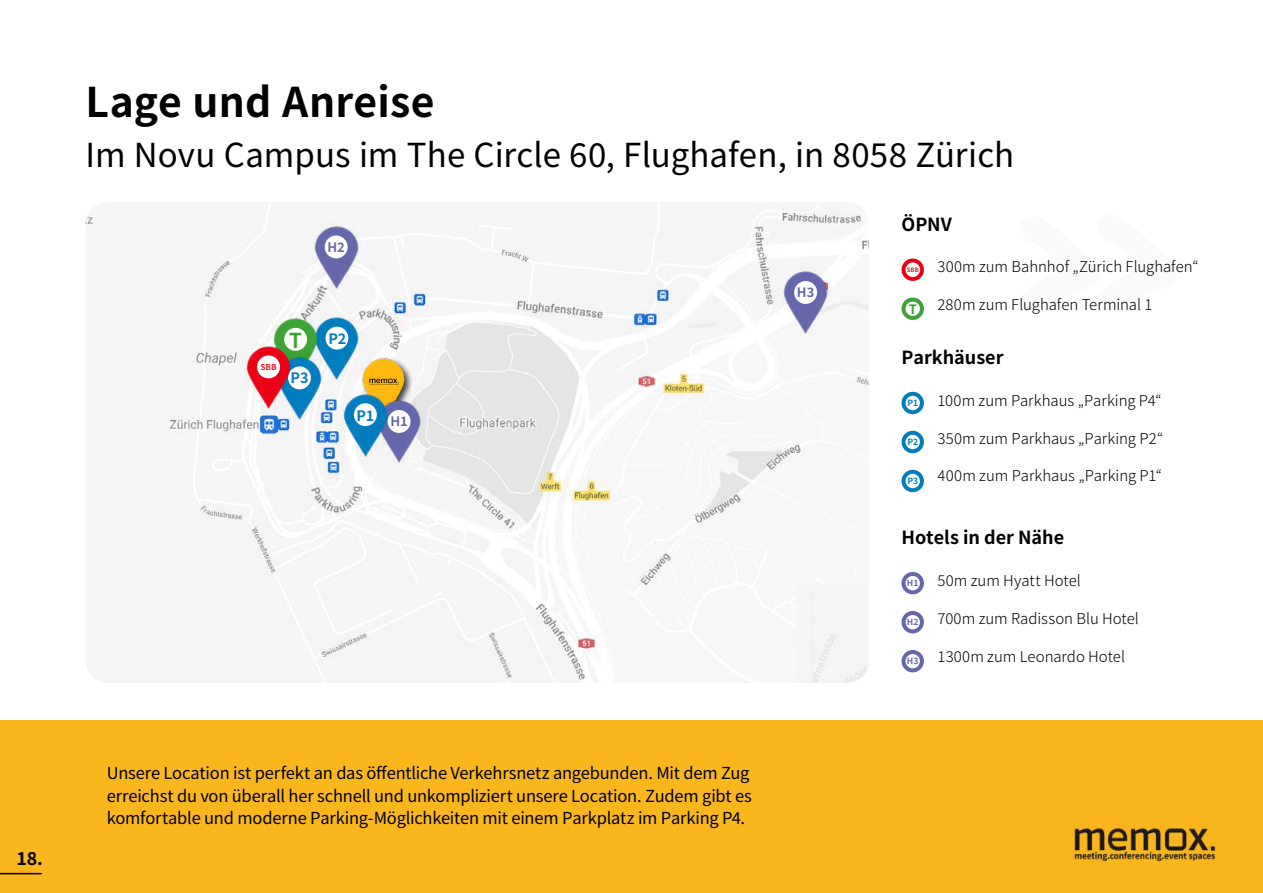
<style>
.page{position:relative;width:1263px;height:893px;background:#fff}
.page>*{position:absolute;margin:0;border:0;box-sizing:border-box;transform-origin:0 0}
.t1{font:700 234.3px "Daniel";color:#000}
.t2{font:700 40.8px "Noto Sans JP";letter-spacing:.005em;color:#000}
.t3{font:33px "Noto Sans JP";color:#000}
.t4{font:700 20.55px "Noto Sans JP";color:#3ba336}
.t5{font:700 18px "Noto Sans JP";color:#000}
.t6{font:700 17.85px "Noto Sans JP";color:#000}
.t7{font:16.5px/22.5px "Noto Sans JP";letter-spacing:-.015em;color:#000}
.t8{font:300 15px "Noto Sans JP";color:#000}
.t9{font:700 14.4px "Noto Sans JP";color:#027cc0}
.t10{font:700 12.9px "Noto Sans JP";color:#6767ac}
.t11{font:700 12.9px "Noto Sans JP";color:#3ba336}
.t12{font:700 8.55px "Noto Sans JP";color:#6767ad}
.t13{font:700 8.55px "Noto Sans JP";color:#027cc0}
.t14{font:700 8.1px "Noto Sans JP";color:#e4151e}
.t15{font:700 6px "Noto Sans JP";color:#e4151e}
</style>
<div class="page">
<div style="left:0;top:720px;width:1263px;height:173px;background:#fab71d"></div>
<svg style="left:901px;top:611px;width:23px;height:22px"></svg>
<div style="left:905px;top:615px;width:15px;height:14px;background:#fff;border-radius:50%"></div>
<svg style="left:901px;top:650px;width:23px;height:22px"></svg>
<div style="left:905px;top:654px;width:15px;height:14px;background:#fff;border-radius:50%"></div>
<svg style="left:901px;top:572px;width:23px;height:22px"></svg>
<div style="left:905px;top:576px;width:15px;height:14px;background:#fff;border-radius:50%"></div>
<svg style="left:901px;top:392px;width:23px;height:22px"></svg>
<div style="left:905px;top:396px;width:15px;height:14px;background:#fff;border-radius:50%"></div>
<svg style="left:901px;top:431px;width:23px;height:22px"></svg>
<div style="left:905px;top:435px;width:15px;height:14px;background:#fff;border-radius:50%"></div>
<svg style="left:901px;top:470px;width:23px;height:22px"></svg>
<div style="left:905px;top:474px;width:15px;height:14px;background:#fff;border-radius:50%"></div>
<img style="left:86px;top:202px;width:783px;height:481px">
<img style="left:301px;top:222px;width:70px;height:70px">
<div style="left:325px;top:235px;width:23px;height:23px;background:#fff;border-radius:50%"></div>
<img style="left:302px;top:314px;width:70px;height:70px">
<div style="left:325px;top:327px;width:23px;height:23px;background:#fff;border-radius:50%"></div>
<img style="left:771px;top:268px;width:69px;height:70px">
<div style="left:794px;top:281px;width:23px;height:23px;background:#fff;border-radius:50%"></div>
<img style="left:349px;top:355px;width:69px;height:42px">
<div style="left:373px;top:368px;width:22px;height:22px;background:#ffb911"></div>
<svg style="left:369px;top:379px;width:30px;height:6px"></svg>
<img style="left:364px;top:397px;width:70px;height:70px">
<div style="left:388px;top:410px;width:23px;height:23px;background:#fff;border-radius:50%"></div>
<img style="left:261px;top:315px;width:70px;height:38px">
<svg style="left:284px;top:329px;width:23px;height:21px"></svg>
<div style="left:284px;top:328px;width:23px;height:23px;background:#fff;border-radius:50%"></div>
<img style="left:264px;top:353px;width:70px;height:70px">
<div style="left:288px;top:366px;width:23px;height:23px;background:#fff;border-radius:50%"></div>
<img style="left:234px;top:342px;width:70px;height:70px">
<div style="left:257px;top:355px;width:23px;height:23px;background:#fff;border-radius:50%"></div>
<div style="left:901px;top:259px;width:23px;height:22px;background:#ec0016;border-radius:50%"></div>
<svg style="left:901px;top:298px;width:23px;height:22px"></svg>
<div style="left:905px;top:302px;width:15px;height:14px;background:#fff;border-radius:50%"></div>
<div style="left:905px;top:262px;width:15px;height:15px;background:#fff;border-radius:50%"></div>
<img style="left:330px;top:390px;width:70px;height:70px">
<div style="left:354px;top:403px;width:23px;height:23px;background:#fff;border-radius:50%"></div>
<div style="left:793px;top:632px;width:17px;height:13px;background:#f6f5f5"></div>
<img style="left:1071px;top:828px;width:145px;height:34px">
<hr style="left:0;top:873px;width:42px;height:1px;background:#000">
<p class="t6" style="left:16px;top:849px;width:28px">18.</p>
<h2 class="t2" style="left:86px;top:79px;width:351px">Lage und Anreise</h2>
<h3 class="t3" style="left:86px;top:136px;width:930px">Im Novu Campus im The Circle 60, Flughafen, in 8058 Zürich</h3>
<p class="t10" style="left:327px;top:240px;width:19px">H2</p>
<p class="t14" style="left:260px;top:362px;width:18px">SBB</p>
<p class="t4" style="left:289px;top:329px;width:14px">T</p>
<p class="t9" style="left:290px;top:370px;width:20px">P3</p>
<p class="t9" style="left:328px;top:330px;width:20px">P2</p>
<p class="t9" style="left:356px;top:407px;width:20px">P1</p>
<p class="t10" style="left:390px;top:414px;width:19px">H1</p>
<p class="t10" style="left:797px;top:285px;width:19px">H3</p>
<p class="t7" style="left:107px;top:762px;width:647px">Unsere Location ist perfekt an das öffentliche Verkehrsnetz angebunden. Mit dem Zug erreichst du von überall her schnell und unkompliziert unsere Location. Zudem gibt es komfortable und moderne Parking-Möglichkeiten mit einem Parkplatz im Parking P4.</p>
<p class="t5" style="left:901px;top:214px;width:52px">ÖPNV</p>
<h1 class="t1" style="left:1018px;top:93px;width:166px">»</h1>
<p class="t8" style="left:937px;top:259px;width:262px">300m zum Bahnhof „Zürich Flughafen“</p>
<p class="t8" style="left:937px;top:296px;width:216px">280m zum Flughafen Terminal 1</p>
<p class="t15" style="left:907px;top:266px;width:13px">SBB</p>
<p class="t11" style="left:909px;top:302px;width:10px">T</p>
<p class="t5" style="left:901px;top:347px;width:104px">Parkhäuser</p>
<p class="t8" style="left:937px;top:392px;width:226px">100m zum Parkhaus „Parking P4“</p>
<p class="t8" style="left:937px;top:430px;width:227px">350m zum Parkhaus „Parking P2“</p>
<p class="t8" style="left:937px;top:467px;width:226px">400m zum Parkhaus „Parking P1“</p>
<p class="t13" style="left:907px;top:398px;width:12px">P1</p>
<p class="t13" style="left:907px;top:437px;width:12px">P2</p>
<p class="t13" style="left:907px;top:476px;width:12px">P3</p>
<p class="t5" style="left:901px;top:527px;width:164px">Hotels in der Nähe</p>
<p class="t8" style="left:937px;top:572px;width:145px">50m zum Hyatt Hotel</p>
<p class="t8" style="left:937px;top:610px;width:203px">700m zum Radisson Blu Hotel</p>
<p class="t8" style="left:937px;top:648px;width:189px">1300m zum Leonardo Hotel</p>
<p class="t12" style="left:907px;top:578px;width:13px">H1</p>
<p class="t12" style="left:907px;top:617px;width:13px">H2</p>
<p class="t12" style="left:907px;top:656px;width:13px">H3</p>
</div>
